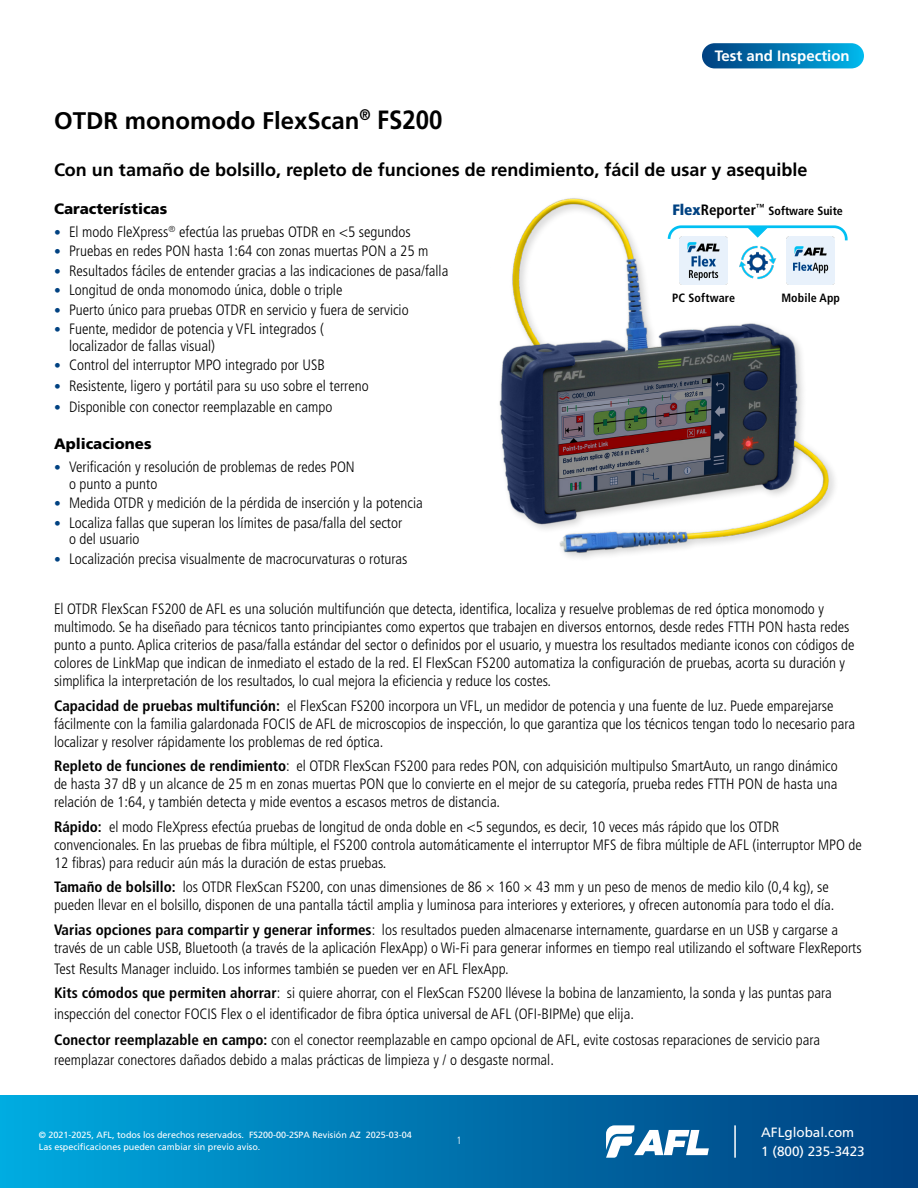
<style>
.page{position:relative;width:918px;height:1188px;background:#fff}
.page>*{position:absolute;margin:0;border:0;box-sizing:border-box;transform-origin:0 0}
.t1{font:700 24px "Frutiger LT Std";color:#000}
.t2{font:700 18px "Frutiger LT Std";color:#000}
.Body{font:300 condensed 15px/18px "Frutiger LT Std";color:#000}
.Subhead{font:900 15px "Frutiger LT Std";color:#000}
.t3{font:700 15px "Frutiger LT Std";color:#fff}
.t4{font:13.5px/19.5px "Frutiger LT Std";color:#fff}
.Body-2{font:700 condensed 12px "Frutiger LT Std";letter-spacing:.01em;color:#000}
.t5{font:300 condensed 10.5px "Frutiger LT Std";color:#fff}
.t6{font:9px/12px "Frutiger LT Std";color:#fff}
.s1{font-size:26.4px}
.s2{font-weight:900;font-size:15px;color:#004282}
.s3{font-size:15px}
.s4{font-size:13.5px;color:#004282}
.s5{font-weight:700}
</style>
<div class="page">
<div style="left:0;top:1095px;width:918px;height:93px;background:linear-gradient(to right,#00a8de,#003e7e)"></div>
<svg style="left:606px;top:1125px;width:103px;height:33px"></svg>
<hr style="left:734px;top:1125px;width:2px;height:33px;background:#fff">
<div style="left:702px;top:43px;width:162px;height:25px;background:linear-gradient(to right,#003c7d,#01b5e9);border-radius:13px"></div>
<img style="left:499px;top:198px;width:336px;height:358px">
<svg style="left:666px;top:224px;width:182px;height:19px"></svg>
<img style="left:787px;top:237px;width:48px;height:48px">
<img style="left:680px;top:237px;width:47px;height:48px">
<img style="left:739px;top:244px;width:38px;height:38px">
<h1 class="t1" style="left:54px;top:107px;width:390px">OTDR monomodo FlexScan<sup>®</sup> <span class="s1">FS200</span></h1>
<p class="t3" style="left:715px;top:47px;width:137px">Test and Inspection</p>
<p class="t2" style="left:54px;top:159px;width:755px">Con un tamaño de bolsillo, repleto de funciones de rendimiento, fácil de usar y asequible</p>
<p class="Body-2" style="left:672px;top:204px;width:172px"><span class="s2">Flex</span><span class="s3">Reporter</span><sup>™</sup> Software Suite</p>
<p class="Subhead" style="left:54px;top:199px;width:115px">Características</p>
<p class="Body" style="left:54px;top:223px;width:358px"><span class="s4">•</span> El modo FleXpress<sup>®</sup> efectúa las pruebas OTDR en &lt;5 segundos</p>
<p class="Body" style="left:54px;top:242px;width:376px"><span class="s4">•</span> Pruebas en redes PON hasta 1:64 con zonas muertas PON a 25 m</p>
<p class="Body" style="left:54px;top:262px;width:396px"><span class="s4">•</span> Resultados fáciles de entender gracias a las indicaciones de pasa/falla</p>
<p class="Body" style="left:54px;top:281px;width:290px"><span class="s4">•</span> Longitud de onda monomodo única, doble o triple</p>
<p class="Body" style="left:54px;top:301px;width:356px"><span class="s4">•</span> Puerto único para pruebas OTDR en servicio y fuera de servicio</p>
<p class="Body" style="left:69px;top:321px;width:256px;line-height:16.5px;text-indent:-15px"><span class="s4">•</span> Fuente, medidor de potencia y VFL integrados ( localizador de fallas visual)</p>
<p class="Body" style="left:54px;top:356px;width:272px"><span class="s4">•</span> Control del interruptor MPO integrado por USB</p>
<p class="Body" style="left:54px;top:377px;width:316px"><span class="s4">•</span> Resistente, ligero y portátil para su uso sobre el terreno</p>
<p class="Body" style="left:54px;top:398px;width:280px"><span class="s4">•</span> Disponible con conector reemplazable en campo</p>
<p class="Subhead" style="left:54px;top:435px;width:99px">Aplicaciones</p>
<p class="Body" style="left:69px;top:459px;width:287px;line-height:16.5px;text-indent:-15px"><span class="s4">•</span> Verificación y resolución de problemas de redes PON o punto a punto</p>
<p class="Body" style="left:54px;top:494px;width:370px"><span class="s4">•</span> Medida OTDR y medición de la pérdida de inserción y la potencia</p>
<p class="Body" style="left:69px;top:515px;width:335px;line-height:16.5px;text-indent:-15px"><span class="s4">•</span> Localiza fallas que superan los límites de pasa/falla del sector o del usuario</p>
<p class="Body" style="left:54px;top:550px;width:355px"><span class="s4">•</span> Localización precisa visualmente de macrocurvaturas o roturas</p>
<p class="Body-2" style="left:672px;top:290px;width:64px">PC Software</p>
<p class="Body-2" style="left:781px;top:290px;width:60px">Mobile App</p>
<p class="Body" style="left:54px;top:600px;width:802px">El OTDR FlexScan FS200 de AFL es una solución multifunción que detecta, identifica, localiza y resuelve problemas de red óptica monomodo y multimodo. Se ha diseñado para técnicos tanto principiantes como expertos que trabajen en diversos entornos, desde redes FTTH PON hasta redes punto a punto. Aplica criterios de pasa/falla estándar del sector o definidos por el usuario, y muestra los resultados mediante iconos con códigos de colores de LinkMap que indican de inmediato el estado de la red. El FlexScan FS200 automatiza la configuración de pruebas, acorta su duración y simplifica la interpretación de los resultados, lo cual mejora la eficiencia y reduce los costes.</p>
<p class="Body" style="left:54px;top:697px;width:803px"><span class="s5">Capacidad de pruebas multifunción:</span> el FlexScan FS200 incorpora un VFL, un medidor de potencia y una fuente de luz. Puede emparejarse fácilmente con la familia galardonada FOCIS de AFL de microscopios de inspección, lo que garantiza que los técnicos tengan todo lo necesario para localizar y resolver rápidamente los problemas de red óptica.</p>
<p class="Body" style="left:54px;top:757px;width:785px;text-align:justify"><span class="s5">Repleto de funciones de rendimiento</span>: el OTDR FlexScan FS200 para redes PON, con adquisición multipulso SmartAuto, un rango dinámico de hasta 37 dB y un alcance de 25 m en zonas muertas PON que lo convierte en el mejor de su categoría, prueba redes FTTH PON de hasta una relación de 1:64, y también detecta y mide eventos a escasos metros de distancia.</p>
<p class="Body" style="left:54px;top:818px;width:809px"><span class="s5">Rápido:</span> el modo FleXpress efectúa pruebas de longitud de onda doble en &lt;5 segundos, es decir, 10 veces más rápido que los OTDR convencionales. En las pruebas de fibra múltiple, el FS200 controla automáticamente el interruptor MFS de fibra múltiple de AFL (interruptor MPO de<br>12 fibras) para reducir aún más la duración de estas pruebas.</p>
<p class="Body" style="left:54px;top:878px;width:782px"><span class="s5">Tamaño de bolsillo:</span> los OTDR FlexScan FS200, con unas dimensiones de 86 × 160 × 43 mm y un peso de menos de medio kilo (0,4 kg), se pueden llevar en el bolsillo, disponen de una pantalla táctil amplia y luminosa para interiores y exteriores, y ofrecen autonomía para todo el día.</p>
<p class="Body" style="left:54px;top:921px;width:809px"><span class="s5">Varias opciones para compartir y generar informes</span>: los resultados pueden almacenarse internamente, guardarse en un USB y cargarse a través de un cable USB, Bluetooth (a través de la aplicación FlexApp) o Wi-Fi para generar informes en tiempo real utilizando el software FlexReports</p>
<p class="Body" style="left:54px;top:960px;width:456px">Test Results Manager incluido. Los informes también se pueden ver en AFL FlexApp.</p>
<p class="Body" style="left:54px;top:983px;width:779px;line-height:21px"><span class="s5">Kits cómodos que permiten ahorrar</span>: si quiere ahorrar, con el FlexScan FS200 llévese la bobina de lanzamiento, la sonda y las puntas para inspección del conector FOCIS Flex o el identificador de fibra óptica universal de AFL (OFI-BIPMe) que elija.</p>
<p class="Body" style="left:54px;top:1031px;width:768px;line-height:19.5px"><span class="s5">Conector reemplazable en campo:</span> con el conector reemplazable en campo opcional de AFL, evite costosas reparaciones de servicio para reemplazar conectores dañados debido a malas prácticas de limpieza y / o desgaste normal.</p>
<p class="t6" style="left:39px;top:1129px;width:374px">© 2021-2025, AFL, todos los derechos reservados. FS200-00-2SPA Revisión AZ 2025-03-04<br>Las especificaciones pueden cambiar sin previo aviso.</p>
<p class="t5" style="left:456px;top:1134px;width:7px">1</p>
<p class="t4" style="left:761px;top:1122px;width:105px">AFLglobal.com<br>1 (800) 235-3423</p>
</div>
